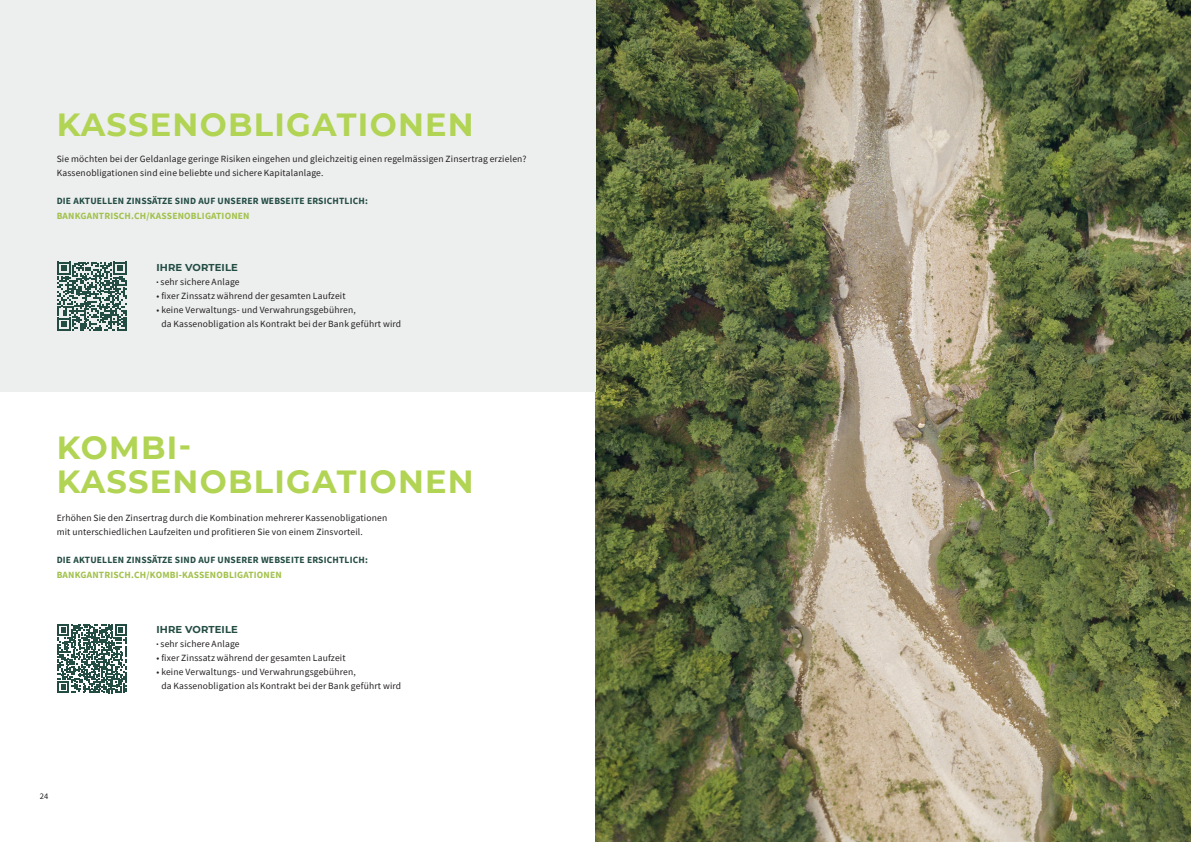
<style>
.page{position:relative;width:1191px;height:842px;background:#fff}
.page>*{position:absolute;margin:0;border:0;box-sizing:border-box;transform-origin:0 0}
.t1{font:700 32px/34px "Montserrat";letter-spacing:.04em;color:#b2d454}
.t2{font:700 10px "Montserrat";letter-spacing:.01em;color:#234c43}
.t3{font:9.5px/14px "Source Sans Pro";letter-spacing:.02em;color:#231f20}
.t4{font:700 9.5px "Source Sans Pro";letter-spacing:.02em;color:#234c43}
.t5{font:700 9.5px "Source Sans Pro";letter-spacing:.02em;color:#a2c14c}
.t6{font:8.5px "Source Sans Pro";color:#231f20}
.s1{font-size:7px}
</style>
<div class="page">
<img style="left:595px;top:0;width:596px;height:842px">
<div style="left:0;top:0;width:595px;height:391px;background:#edefef"></div>
<svg style="left:57px;top:624px;width:70px;height:69px"></svg>
<svg style="left:58px;top:262px;width:69px;height:69px"></svg>
<h1 class="t1" style="left:57px;top:106px;width:418px">KASSENOBLIGATIONEN</h1>
<p class="t3" style="left:57px;top:151px;width:471px">Sie möchten bei der Geldanlage geringe Risiken eingehen und gleichzeitig einen regelmässigen Zinsertrag erzielen?<br>Kassenobligationen sind eine beliebte und sichere Kapitalanlage.</p>
<p class="t4" style="left:57px;top:194px;width:313px">DIE AKTUELLEN ZINSSÄTZE SIND AUF UNSERER WEBSEITE ERSICHTLICH:</p>
<p class="t5" style="left:57px;top:209px;width:194px">BANKGANTRISCH.CH/KASSENOBLIGATIONEN</p>
<p class="t2" style="left:156px;top:260px;width:83px">IHRE VORTEILE</p>
<p class="t3" style="left:156px;top:275px;width:84px"><span class="s1">•</span> sehr sichere Anlage</p>
<p class="t3" style="left:156px;top:289px;width:191px">• fixer Zinssatz während der gesamten Laufzeit</p>
<p class="t3" style="left:161px;top:303px;width:241px;text-indent:-5px">• keine Verwaltungs- und Verwahrungsgebühren,<br>da Kassenobligation als Kontrakt bei der Bank geführt wird</p>
<h1 class="t1" style="left:57px;top:429px;width:418px">KOMBI-<br>KASSENOBLIGATIONEN</h1>
<p class="t3" style="left:57px;top:511px;width:332px">Erhöhen Sie den Zinsertrag durch die Kombination mehrerer Kassenobligationen mit unterschiedlichen Laufzeiten und profitieren Sie von einem Zinsvorteil.</p>
<p class="t4" style="left:57px;top:553px;width:313px">DIE AKTUELLEN ZINSSÄTZE SIND AUF UNSERER WEBSEITE ERSICHTLICH:</p>
<p class="t5" style="left:57px;top:568px;width:227px">BANKGANTRISCH.CH/KOMBI-KASSENOBLIGATIONEN</p>
<p class="t2" style="left:156px;top:623px;width:83px">IHRE VORTEILE</p>
<p class="t3" style="left:156px;top:637px;width:84px"><span class="s1">•</span> sehr sichere Anlage</p>
<p class="t3" style="left:156px;top:651px;width:191px">• fixer Zinssatz während der gesamten Laufzeit</p>
<p class="t3" style="left:161px;top:665px;width:241px;text-indent:-5px">• keine Verwaltungs- und Verwahrungsgebühren,<br>da Kassenobligation als Kontrakt bei der Bank geführt wird</p>
<p class="t6" style="left:40px;top:791px;width:10px">24</p>
<p class="t6" style="left:1142px;top:791px;width:10px">25</p>
</div>
